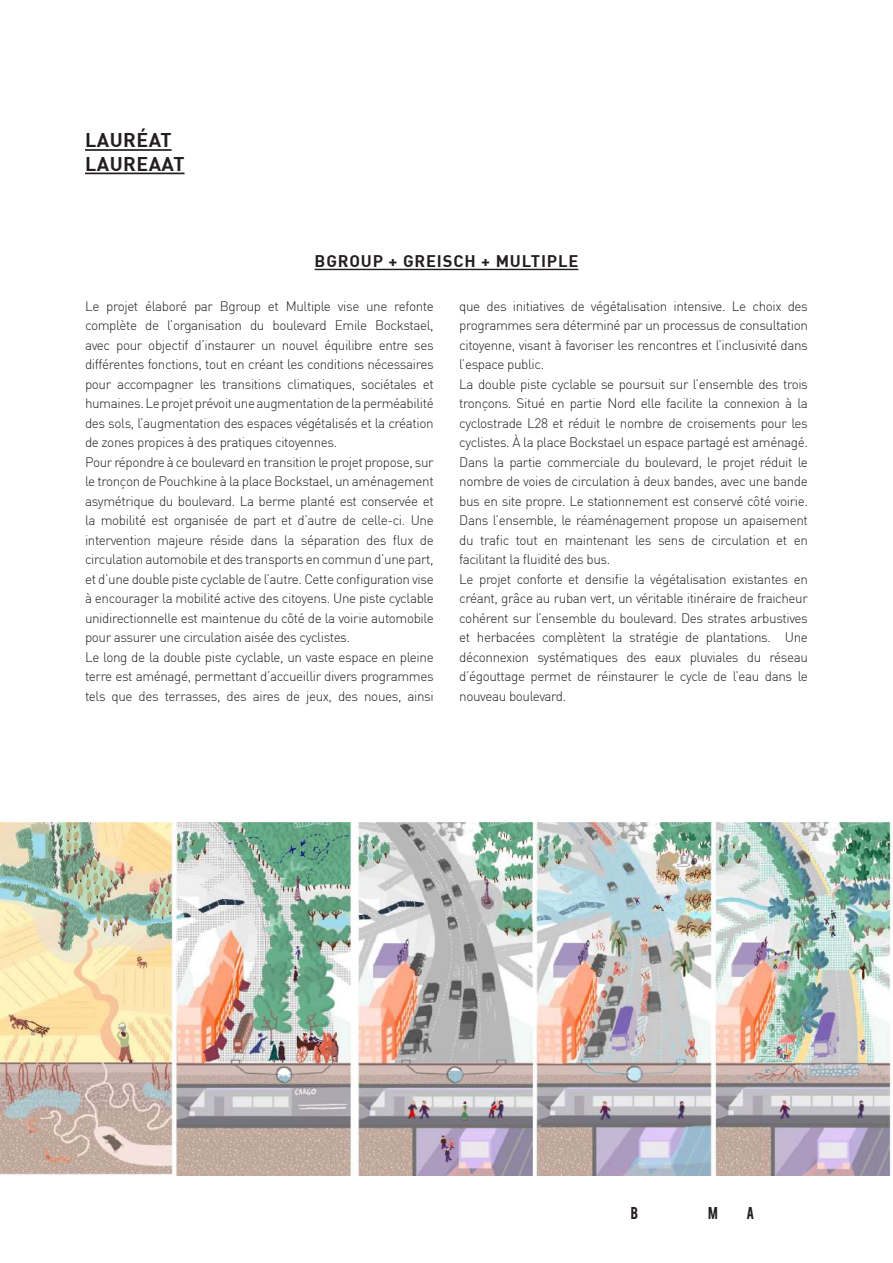
<style>
.page{position:relative;width:893px;height:1263px;background:#fff}
.page>*{position:absolute;margin:0;border:0;box-sizing:border-box;transform-origin:0 0}
.t1{font:700 19.5px/23.4px "DIN";letter-spacing:.025em;color:#231f20}
.t2{font:700 16.5px "DIN";letter-spacing:.05em;color:#231f20}
.t3{font:300 13.5px/19.5px "DIN";letter-spacing:-.03em;color:#231f20}
</style>
<div class="page">
<hr style="left:85px;top:149px;width:87px;height:2px;background:#231f20">
<hr style="left:85px;top:173px;width:100px;height:1px;background:#231f20">
<hr style="left:315px;top:269px;width:263px;height:1px;background:#231f20">
<img style="left:0;top:822px;width:893px;height:354px">
<h1 class="t1" style="left:85px;top:128px;width:101px">LAURÉAT<br>LAUREAAT</h1>
<p class="t2" style="left:315px;top:250px;width:265px">BGROUP + GREISCH + MULTIPLE</p>
<p class="t3" style="left:85px;top:296px;width:350px">Le projet élaboré par Bgroup et Multiple vise une refonte complète de l’organisation du boulevard Emile Bockstael, avec pour objectif d’instaurer un nouvel équilibre entre ses différentes fonctions, tout en créant les conditions nécessaires pour accompagner les transitions climatiques, sociétales et humaines. Le projet prévoit une augmentation de la perméabilité des sols, l’augmentation des espaces végétalisés et la création de zones propices à des pratiques citoyennes.<br>Pour répondre à ce boulevard en transition le projet propose, sur le tronçon de Pouchkine à la place Bockstael, un aménagement asymétrique du boulevard. La berme planté est conservée et la mobilité est organisée de part et d’autre de celle-ci. Une intervention majeure réside dans la séparation des flux de circulation automobile et des transports en commun d’une part, et d’une double piste cyclable de l’autre. Cette configuration vise à encourager la mobilité active des citoyens. Une piste cyclable unidirectionnelle est maintenue du côté de la voirie automobile pour assurer une circulation aisée des cyclistes.<br>Le long de la double piste cyclable, un vaste espace en pleine terre est aménagé, permettant d’accueillir divers programmes tels que des terrasses, des aires de jeux, des noues, ainsi</p>
<p class="t3" style="left:459px;top:296px;width:350px">que des initiatives de végétalisation intensive. Le choix des programmes sera déterminé par un processus de consultation citoyenne, visant à favoriser les rencontres et l’inclusivité dans l’espace public.<br>La double piste cyclable se poursuit sur l’ensemble des trois tronçons. Situé en partie Nord elle facilite la connexion à la cyclostrade L28 et réduit le nombre de croisements pour les cyclistes. À la place Bockstael un espace partagé est aménagé.<br>Dans la partie commerciale du boulevard, le projet réduit le nombre de voies de circulation à deux bandes, avec une bande bus en site propre. Le stationnement est conservé côté voirie.<br>Dans l’ensemble, le réaménagement propose un apaisement du trafic tout en maintenant les sens de circulation et en facilitant la fluidité des bus.<br>Le projet conforte et densifie la végétalisation existantes en créant, grâce au ruban vert, un véritable itinéraire de fraicheur cohérent sur l’ensemble du boulevard. Des strates arbustives et herbacées complètent la stratégie de plantations. Une déconnexion systématiques des eaux pluviales du réseau d’égouttage permet de réinstaurer le cycle de l’eau dans le nouveau boulevard.</p>
</div>
